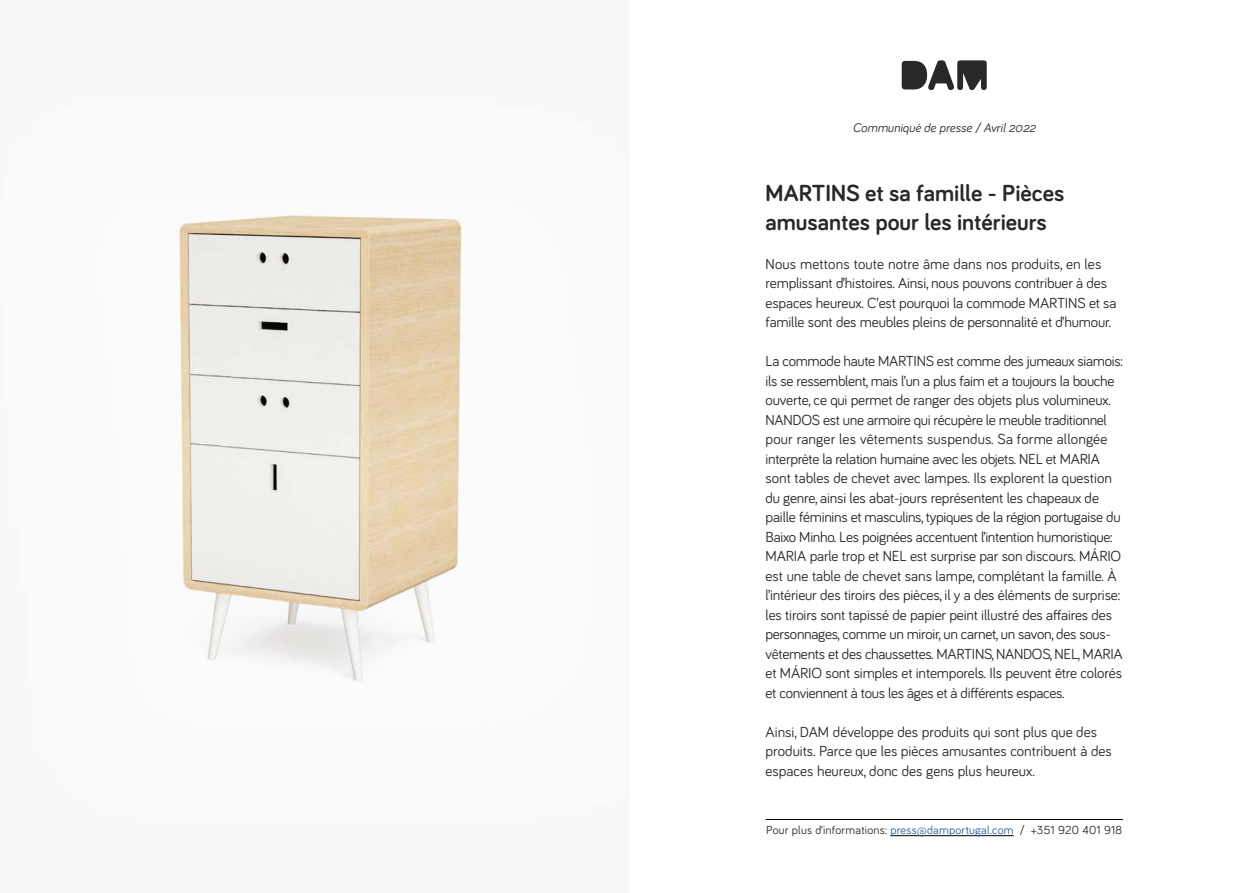
<style>
.page{position:relative;width:1259px;height:893px;background:#fff}
.page>*{position:absolute;margin:0;border:0;box-sizing:border-box;transform-origin:0 0}
.t1{font:700 24px/28.8px "Bariol";color:#292829}
.t2{font:15px/19.5px "Bariol";letter-spacing:-.01em;color:#292829}
.t3{font:italic 12.75px "Bariol";color:#292829}
.t4{font:12px "Bariol";letter-spacing:.02em;color:#292829}
.s1{color:#215e9e}
</style>
<div class="page">
<svg style="left:901px;top:60px;width:85px;height:30px"></svg>
<hr style="left:765px;top:819px;width:358px;height:1px;background:#000">
<hr style="left:890px;top:835px;width:123px;height:1px;background:#000">
<img style="left:178px;top:208px;width:293px;height:474px">
<p class="t3" style="left:852px;top:119px;width:184px">Communiqué de presse / Avril 2022</p>
<h1 class="t1" style="left:765px;top:178px;width:300px">MARTINS et sa famille - Pièces amusantes pour les intérieurs</h1>
<p class="t2" style="left:765px;top:253px;width:352px">Nous mettons toute notre âme dans nos produits, en les remplissant d’histoires. Ainsi, nous pouvons contribuer à des espaces heureux. C’est pourquoi la commode MARTINS et sa famille sont des meubles pleins de personnalité et d’humour.</p>
<p class="t2" style="left:765px;top:350px;width:359px">La commode haute MARTINS est comme des jumeaux siamois: ils se ressemblent, mais l’un a plus faim et a toujours la bouche ouverte, ce qui permet de ranger des objets plus volumineux.<br>NANDOS est une armoire qui récupère le meuble traditionnel pour ranger les vêtements suspendus. Sa forme allongée interprète la relation humaine avec les objets. NEL et MARIA sont tables de chevet avec lampes. Ils explorent la question du genre, ainsi les abat-jours représentent les chapeaux de paille féminins et masculins, typiques de la région portugaise du Baixo Minho. Les poignées accentuent l’intention humoristique:<br>MARIA parle trop et NEL est surprise par son discours. MÁRIO est une table de chevet sans lampe, complétant la famille. À l’intérieur des tiroirs des pièces, il y a des éléments de surprise: les tiroirs sont tapissé de papier peint illustré des affaires des personnages, comme un miroir, un carnet, un savon, des sous&shy;vêtements et des chaussettes. MARTINS, NANDOS, NEL, MARIA et MÁRIO sont simples et intemporels. Ils peuvent être colorés et conviennent à tous les âges et à différents espaces.</p>
<p class="t2" style="left:765px;top:721px;width:348px">Ainsi, DAM développe des produits qui sont plus que des produits. Parce que les pièces amusantes contribuent à des espaces heureux, donc des gens plus heureux.</p>
<p class="t4" style="left:766px;top:822px;width:357px">Pour plus d’informations: <span class="s1">press@damportugal.com</span> / +351 920 401 918</p>
</div>
